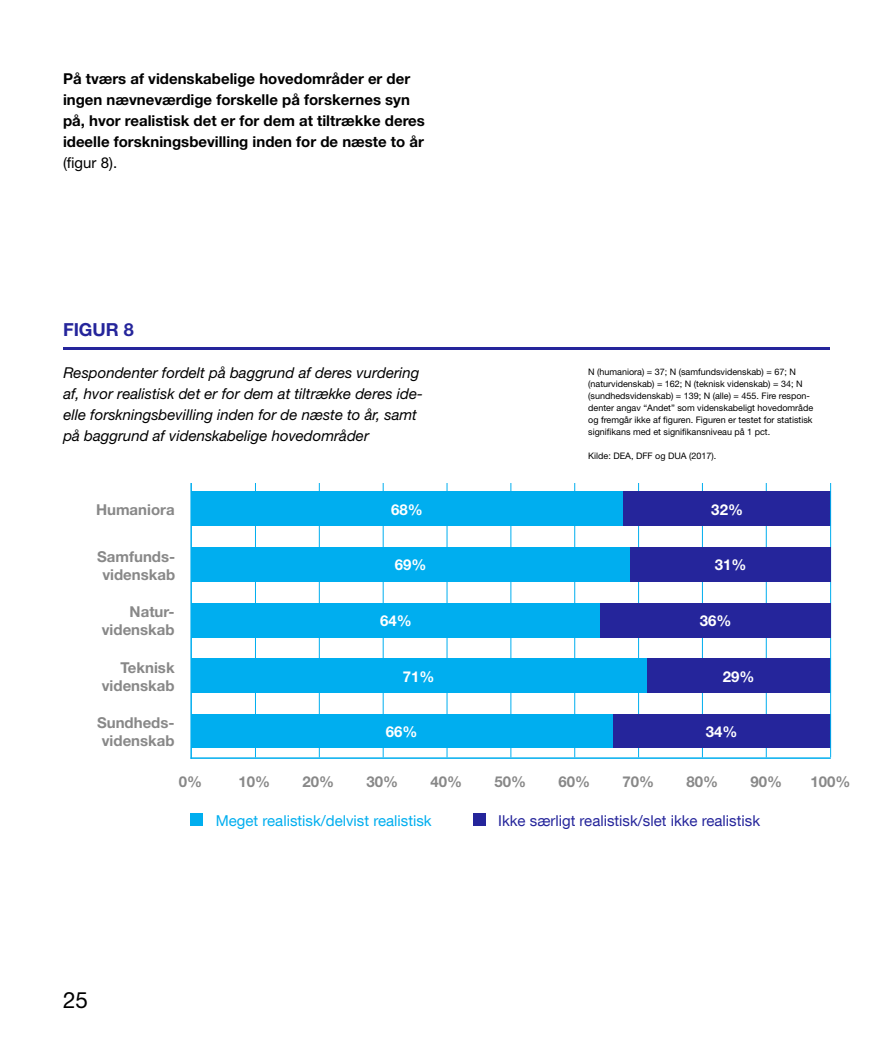
<style>
.page{position:relative;width:893px;height:1063px;background:#fff}
.page>*{position:absolute;margin:0;border:0;box-sizing:border-box;transform-origin:0 0}
.t1{font:22.5px "Helvetica Neue LT";color:#000}
.t2{font:700 18px "Helvetica Neue LT";color:#25259b}
.t3{font:italic 15px/21px "Helvetica Neue LT";color:#000}
.t4{font:700 15px/21px "Helvetica Neue LT";color:#000}
.t5{font:700 15px/18px "Helvetica Neue LT";color:#888;text-align:center}
.t6{font:15px "Helvetica Neue LT Com";color:#25259b}
.t7{font:15px "Helvetica Neue LT Com";color:#00aeef}
.t8{font:700 15px "Helvetica Neue LT";color:#fff}
.t9{font:15px "Helvetica Neue LT";color:#000}
.t10{font:9px/12px "Helvetica Neue LT";color:#000}
</style>
<div class="page">
<hr style="left:766px;top:483px;width:1px;height:274px;background:#00aeef">
<hr style="left:702px;top:483px;width:1px;height:274px;background:#00aeef">
<hr style="left:638px;top:483px;width:1px;height:274px;background:#00aeef">
<hr style="left:574px;top:483px;width:1px;height:274px;background:#00aeef">
<hr style="left:511px;top:483px;width:1px;height:274px;background:#00aeef">
<hr style="left:447px;top:483px;width:1px;height:274px;background:#00aeef">
<hr style="left:319px;top:483px;width:1px;height:274px;background:#00aeef">
<hr style="left:383px;top:483px;width:1px;height:274px;background:#00aeef">
<hr style="left:255px;top:483px;width:1px;height:274px;background:#00aeef">
<hr style="left:191px;top:757px;width:640px;height:2px;background:#00aeef">
<div style="left:191px;top:492px;width:432px;height:34px;background:#00aeef"></div>
<div style="left:623px;top:492px;width:208px;height:34px;background:#25259b"></div>
<div style="left:646px;top:659px;width:185px;height:34px;background:#25259b"></div>
<div style="left:191px;top:659px;width:455px;height:34px;background:#00aeef"></div>
<div style="left:612px;top:714px;width:219px;height:34px;background:#25259b"></div>
<div style="left:191px;top:714px;width:421px;height:34px;background:#00aeef"></div>
<hr style="left:190px;top:483px;width:2px;height:276px;background:#00aeef">
<hr style="left:830px;top:483px;width:1px;height:274px;background:#00aeef">
<div style="left:191px;top:547px;width:439px;height:34px;background:#00aeef"></div>
<div style="left:630px;top:547px;width:201px;height:34px;background:#25259b"></div>
<div style="left:191px;top:603px;width:409px;height:34px;background:#00aeef"></div>
<div style="left:600px;top:603px;width:231px;height:34px;background:#25259b"></div>
<div style="left:190px;top:813px;width:13px;height:13px;background:#00aeef"></div>
<div style="left:473px;top:813px;width:12px;height:13px;background:#25259b"></div>
<hr style="left:63px;top:347px;width:767px;height:3px;background:#25259b">
<h3 class="t4" style="left:63px;top:68px;width:363px">På tværs af videnskabelige hovedområder er der ingen nævneværdige forskelle på forskernes syn på, hvor realistisk det er for dem at tiltrække deres ideelle forskningsbevilling inden for de næste to år</h3>
<h3 class="t9" style="left:63px;top:154px;width:56px">(figur 8).</h3>
<h2 class="t2" style="left:63px;top:318px;width:72px">FIGUR 8</h2>
<h3 class="t3" style="left:63px;top:362px;width:361px">Respondenter fordelt på baggrund af deres vurdering af, hvor realistisk det er for dem at tiltrække deres ide&shy;elle forskningsbevilling inden for de næste to år, samt på baggrund af videnskabelige hovedområder</h3>
<p class="t10" style="left:588px;top:366px;width:227px">N (humaniora) = 37; N (samfundsvidenskab) = 67; N (naturvidenskab) = 162; N (teknisk videnskab) = 34; N (sundhedsvidenskab) = 139; N (alle) = 455. Fire respon&shy;denter angav “Andet” som videnskabeligt hovedområde og fremgår ikke af figuren. Figuren er testet for statistisk signifikans med et signifikansniveau på 1 pct.</p>
<p class="t10" style="left:588px;top:450px;width:130px">Kilde: DEA, DFF og DUA (2017).</p>
<h3 class="t5" style="left:96px;top:500px;width:80px">Humaniora</h3>
<h3 class="t5" style="left:97px;top:548px;width:80px">Samfunds&shy;videnskab</h3>
<h3 class="t5" style="left:102px;top:602px;width:74px;text-align:right">Natur&shy;videnskab</h3>
<h3 class="t5" style="left:102px;top:658px;width:74px;text-align:right">Teknisk videnskab</h3>
<h3 class="t5" style="left:97px;top:713px;width:79px">Sundheds&shy;videnskab</h3>
<h3 class="t8" style="left:391px;top:500px;width:33px">68%</h3>
<h3 class="t8" style="left:711px;top:500px;width:33px">32%</h3>
<h3 class="t8" style="left:395px;top:556px;width:33px">69%</h3>
<h3 class="t8" style="left:715px;top:556px;width:33px">31%</h3>
<h3 class="t8" style="left:380px;top:611px;width:33px">64%</h3>
<h3 class="t8" style="left:700px;top:611px;width:33px">36%</h3>
<h3 class="t8" style="left:403px;top:667px;width:33px">71%</h3>
<h3 class="t8" style="left:723px;top:667px;width:33px">29%</h3>
<h3 class="t8" style="left:386px;top:722px;width:33px">66%</h3>
<h3 class="t8" style="left:706px;top:722px;width:33px">34%</h3>
<h1 class="t1" style="left:63px;top:987px;width:27px">25</h1>
<h3 class="t5" style="left:179px;top:772px;width:25px">0%</h3>
<h3 class="t5" style="left:239px;top:772px;width:33px">10%</h3>
<h3 class="t5" style="left:303px;top:772px;width:33px">20%</h3>
<h3 class="t5" style="left:367px;top:772px;width:33px">30%</h3>
<h3 class="t5" style="left:431px;top:772px;width:33px">40%</h3>
<h3 class="t5" style="left:495px;top:772px;width:33px">50%</h3>
<h3 class="t5" style="left:559px;top:772px;width:33px">60%</h3>
<h3 class="t5" style="left:623px;top:772px;width:33px">70%</h3>
<h3 class="t5" style="left:687px;top:772px;width:33px">80%</h3>
<h3 class="t5" style="left:750px;top:772px;width:33px">90%</h3>
<h3 class="t5" style="left:810px;top:772px;width:42px">100%</h3>
<h3 class="t7" style="left:216px;top:811px;width:217px">Meget realistisk/delvist realistisk</h3>
<h3 class="t6" style="left:498px;top:811px;width:263px">Ikke særligt realistisk/slet ikke realistisk</h3>
</div>
